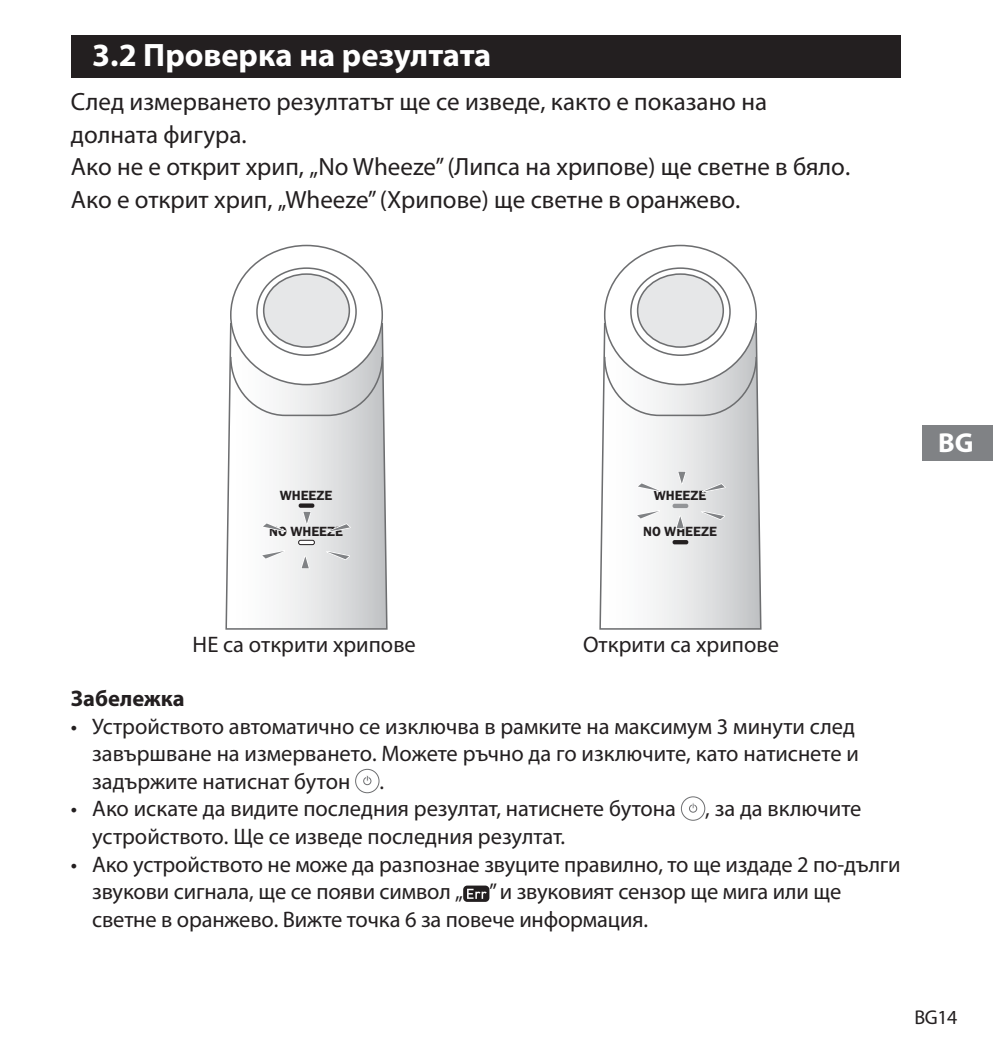
<style>
.page{position:relative;width:993px;height:1063px;background:#fff}
.page>*{position:absolute;margin:0;border:0;box-sizing:border-box;transform-origin:0 0}
.t1{font:700 32.5px "Myriad Pro";color:#fff}
.t2{font:700 27.5px "Myriad Pro";color:#fff}
.t3{font:25px/32.5px "Myriad Pro";color:#231f20}
.t4{font:22.5px/27.5px "Myriad Pro";letter-spacing:-.005em;color:#231f20}
.t5{font:700 22.5px "Myriad Pro";color:#231f20}
.t6{font:20px "Myriad Pro";color:#231f20}
.t7{font:600 13.75px "Franklin Gothic";color:#231f20}
</style>
<div class="page">
<div style="left:71px;top:35px;width:829px;height:42px;background:#231f20"></div>
<div style="left:921px;top:425px;width:71px;height:35px;background:#808285"></div>
<svg style="left:225px;top:323px;width:163px;height:307px"></svg>
<div style="left:231px;top:245px;width:151px;height:139px;background:#fff;border-radius:50%"></div>
<div style="left:256px;top:267px;width:101px;height:89px;border:2px solid #6d6e70;border-radius:50%"></div>
<div style="left:264px;top:274px;width:85px;height:73px;background:#e6e7e8;border-radius:50%"></div>
<div style="left:263px;top:273px;width:87px;height:75px;border:2px solid #6d6e70;border-radius:50%"></div>
<svg style="left:229px;top:355px;width:155px;height:62px"></svg>
<hr style="left:298px;top:540px;width:16px;height:4px;background:#fff;border-radius:2px">
<div style="left:298px;top:540px;width:17px;height:5px;border:1px solid #231f20;border-radius:2px"></div>
<svg style="left:599px;top:323px;width:163px;height:307px"></svg>
<div style="left:604px;top:245px;width:152px;height:139px;background:#fff;border-radius:50%"></div>
<div style="left:630px;top:267px;width:100px;height:89px;border:2px solid #6d6e70;border-radius:50%"></div>
<div style="left:637px;top:274px;width:86px;height:73px;background:#e6e7e8;border-radius:50%"></div>
<div style="left:637px;top:273px;width:87px;height:75px;border:2px solid #6d6e70;border-radius:50%"></div>
<svg style="left:603px;top:355px;width:154px;height:62px"></svg>
<hr style="left:672px;top:504px;width:16px;height:4px;background:#939598;border-radius:2px">
<div style="left:298px;top:503px;width:16px;height:5px;background:#231f20;border-radius:2px"></div>
<svg style="left:260px;top:522px;width:27px;height:11px"></svg>
<svg style="left:259px;top:549px;width:27px;height:11px"></svg>
<svg style="left:300px;top:554px;width:10px;height:15px"></svg>
<svg style="left:325px;top:550px;width:27px;height:10px"></svg>
<svg style="left:326px;top:522px;width:26px;height:11px"></svg>
<svg style="left:302px;top:510px;width:10px;height:15px"></svg>
<hr style="left:672px;top:540px;width:16px;height:4px;background:#231f20;border-radius:2px">
<svg style="left:635px;top:482px;width:26px;height:10px"></svg>
<svg style="left:634px;top:509px;width:27px;height:11px"></svg>
<svg style="left:675px;top:514px;width:10px;height:15px"></svg>
<svg style="left:700px;top:510px;width:27px;height:10px"></svg>
<svg style="left:701px;top:482px;width:26px;height:11px"></svg>
<svg style="left:676px;top:470px;width:11px;height:15px"></svg>
<div style="left:355px;top:769px;width:24px;height:24px;border:1px solid #6d6e70;border-radius:50%"></div>
<div style="left:363px;top:777px;width:8px;height:8px;border:1px solid #6d6e70;border-radius:50%"></div>
<svg style="left:366px;top:775px;width:2px;height:6px"></svg>
<div style="left:681px;top:796px;width:24px;height:24px;border:1px solid #6d6e70;border-radius:50%"></div>
<div style="left:689px;top:804px;width:8px;height:8px;border:1px solid #6d6e70;border-radius:50%"></div>
<svg style="left:692px;top:803px;width:2px;height:6px"></svg>
<svg style="left:463px;top:885px;width:26px;height:16px"></svg>
<h1 class="t1" style="left:92px;top:36px;width:401px">3.2 Проверка на резултата</h1>
<p class="t3" style="left:71px;top:89px;width:780px">След измерването резултатът ще се изведе, както е показано на долната фигура.<br>Ако не е открит хрип, „No Wheeze” (Липса на хрипове) ще светне в бяло.<br>Ако е открит хрип, „Wheeze” (Хрипове) ще светне в оранжево.</p>
<p class="t7" style="left:280px;top:490px;width:54px">WHEEZE</p>
<p class="t7" style="left:653px;top:490px;width:54px">WHEEZE</p>
<p class="t7" style="left:643px;top:527px;width:75px">NO WHEEZE</p>
<p class="t7" style="left:269px;top:527px;width:75px">NO WHEEZE</p>
<p class="t2" style="left:938px;top:426px;width:37px">BG</p>
<p class="t4" style="left:193px;top:631px;width:225px">НЕ са открити хрипове</p>
<p class="t4" style="left:583px;top:631px;width:197px">Открити са хрипове</p>
<p class="t5" style="left:71px;top:685px;width:115px">Забележка</p>
<p class="t4" style="left:92px;top:715px;width:768px;text-indent:-21px">• Устройството автоматично се изключва в рамките на максимум 3 минути след завършване на измерването. Можете ръчно да го изключите, като натиснете и задържите натиснат бутон</p>
<p class="t4" style="left:379px;top:770px;width:6px">.</p>
<p class="t4" style="left:71px;top:797px;width:606px">• Ако искате да видите последния резултат, натиснете бутона</p>
<p class="t4" style="left:705px;top:797px;width:158px">, за да включите</p>
<p class="t4" style="left:92px;top:825px;width:474px">устройството. Ще се изведе последния резултат.</p>
<p class="t4" style="left:92px;top:852px;width:810px;text-indent:-21px">• Ако устройството не може да разпознае звуците правилно, то ще издаде 2 по-дълги звукови сигнала, ще се появи символ „ ” и звуковият сензор ще мига или ще светне в оранжево. Вижте точка 6 за повече информация.</p>
<p class="t6" style="left:914px;top:1010px;width:44px">BG14</p>
</div>
